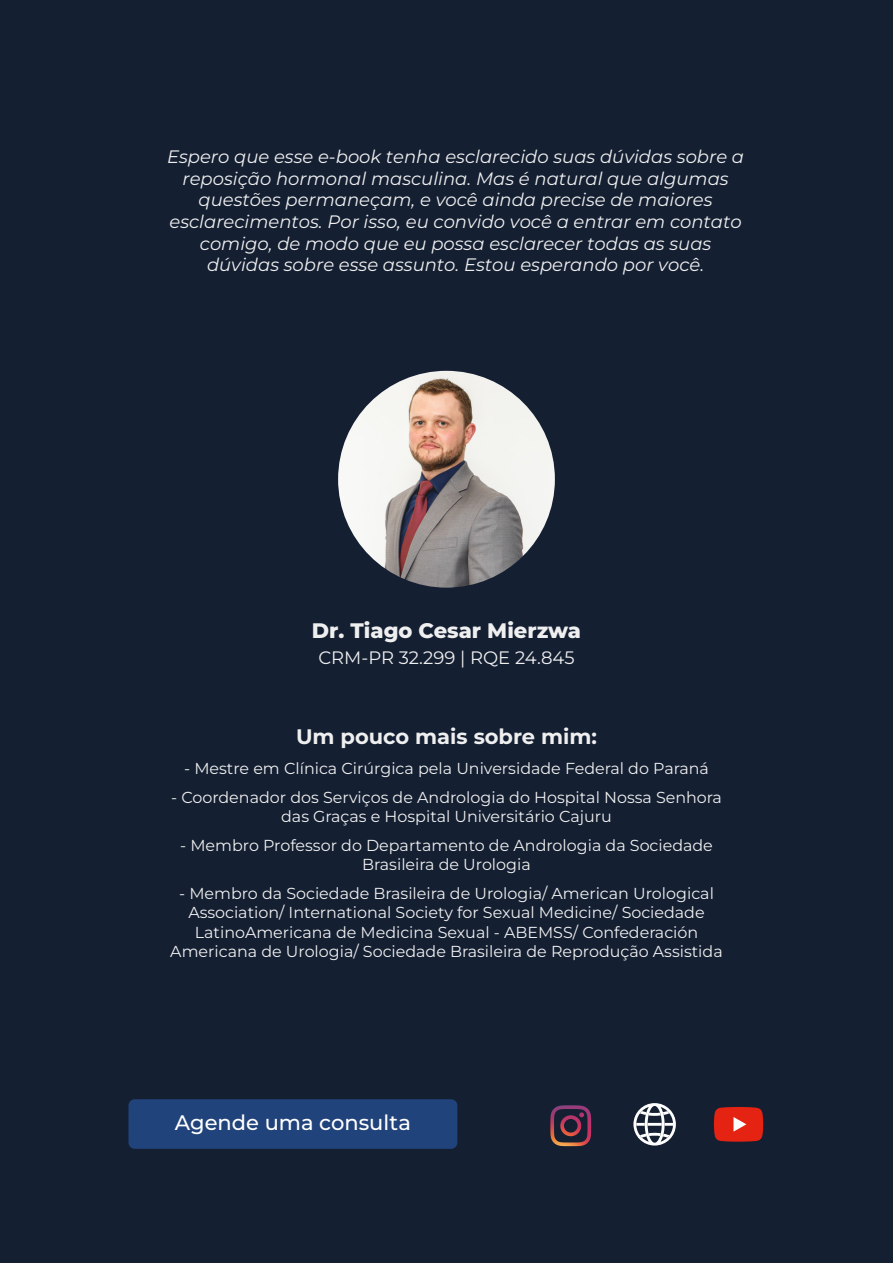
<style>
.page{position:relative;width:893px;height:1263px;background:#141f32}
.page>*{position:absolute;margin:0;border:0;box-sizing:border-box;transform-origin:0 0}
.t1{font:700 21px "Montserrat";color:#efefef}
.t2{font:800 21px "Montserrat";color:#efefef}
.t3{font:500 21px "Montserrat";color:#fff}
.t4{font:italic 18px/21.6px "Montserrat";color:#efefef;text-align:center}
.t5{font:18px "Montserrat";color:#efefef}
.t6{font:15.9px/19px "Montserrat";color:#efefef;text-align:center}
</style>
<div class="page">
<div style="left:128px;top:1099px;width:329px;height:50px;background:#21437b;border-radius:6px"></div>
<svg style="left:633px;top:1103px;width:43px;height:42px"></svg>
<img style="left:550px;top:1131px;width:41px;height:15px">
<img style="left:550px;top:1105px;width:41px;height:26px">
<svg style="left:714px;top:1107px;width:49px;height:35px;background:#d82e21"></svg>
<img style="left:338px;top:371px;width:217px;height:217px;border-radius:108px">
<p class="t4" style="left:167px;top:145px;width:579px">Espero que esse e-book tenha esclarecido suas dúvidas sobre a reposição hormonal masculina. Mas é natural que algumas questões permaneçam, e você ainda precise de maiores esclarecimentos. Por isso, eu convido você a entrar em contato comigo, de modo que eu possa esclarecer todas as suas dúvidas sobre esse assunto. Estou esperando por você.</p>
<h1 class="t2" style="left:312px;top:615px;width:271px">Dr. Tiago Cesar Mierzwa</h1>
<p class="t5" style="left:318px;top:645px;width:258px">CRM-PR 32.299 | RQE 24.845</p>
<h1 class="t1" style="left:296px;top:721px;width:302px">Um pouco mais sobre mim:</h1>
<p class="t6" style="left:184px;top:758px;width:526px">- Mestre em Clínica Cirúrgica pela Universidade Federal do Paraná</p>
<p class="t6" style="left:171px;top:787px;width:552px">- Coordenador dos Serviços de Andrologia do Hospital Nossa Senhora das Graças e Hospital Universitário Cajuru</p>
<p class="t6" style="left:180px;top:835px;width:534px">- Membro Professor do Departamento de Andrologia da Sociedade<br>Brasileira de Urologia</p>
<p class="t6" style="left:170px;top:883px;width:554px">- Membro da Sociedade Brasileira de Urologia/ American Urological Association/ International Society for Sexual Medicine/ Sociedade LatinoAmericana de Medicina Sexual - ABEMSS/ Confederación Americana de Urologia/ Sociedade Brasileira de Reprodução Assistida</p>
<h1 class="t3" style="left:175px;top:1108px;width:237px">Agende uma consulta</h1>
</div>
